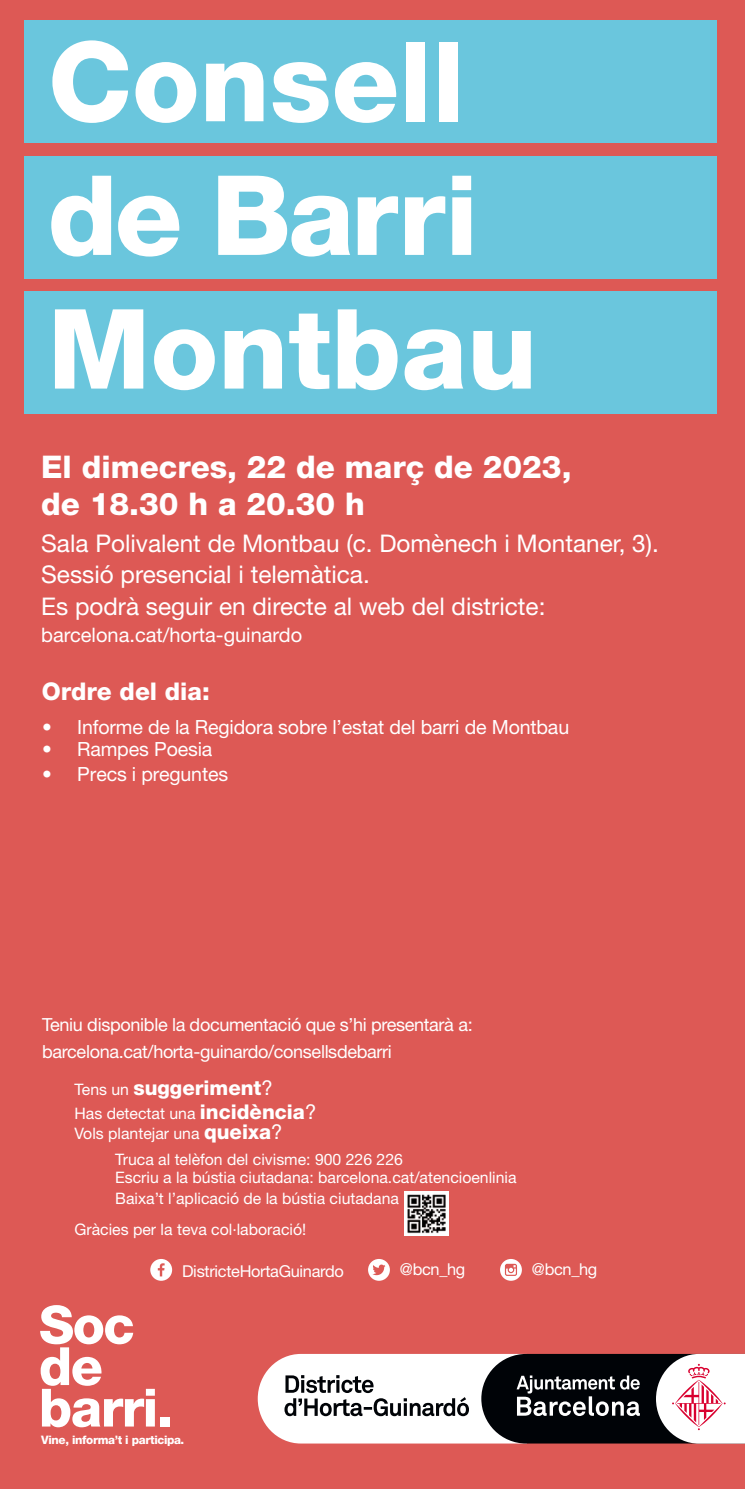
<style>
.page{position:relative;width:745px;height:1489px;background:#fff}
.page>*{position:absolute;margin:0;border:0;box-sizing:border-box;transform-origin:0 0}
.t1{font:800 110.88px/133.6px "Helvetica Neue LT Std";color:#fff}
.t2{font:800 52.75px/41.5px "Helvetica Neue LT Std";letter-spacing:-.03em;color:#fff}
.t3{font:800 31.25px/37.5px "Helvetica Neue LT Std";color:#fff}
.t4{font:24.38px/31.2px "Helvetica Neue LT Std";color:#fff}
.t5{font:800 24.38px "Helvetica Neue LT Std";color:#fff}
.t6{font:800 20.38px "Helvetica Neue LT Std";color:#fff}
.t7{font:20px "Helvetica Neue LT Std";color:#fff}
.t8{font:19.5px "Helvetica Neue LT Std";letter-spacing:-.01em;color:#fff}
.t9{font:18px/27.1px "Helvetica Neue LT Std";letter-spacing:-.02em;color:#fff}
.t10{font:16.38px "Helvetica Neue LT Std";letter-spacing:-.02em;color:#fff}
.t11{font:15.75px/20.4px "Helvetica Neue LT Std";color:#fff}
.t12{font:800 11.62px "Helvetica Neue LT Std";letter-spacing:-.03em;color:#fff}
.s1{font-weight:400;font-size:15.75px}
.s2{font-weight:400}
.s3{font-weight:800;font-size:20.38px}
.s4{font-size:20.38px}
</style>
<div class="page">
<div style="left:0;top:0;width:744px;height:1488px;background:#dd5955"></div>
<div style="left:24px;top:21px;width:692px;height:122px;background:#6ac6dd"></div>
<div style="left:24px;top:156px;width:692px;height:122px;background:#6ac6dd"></div>
<div style="left:24px;top:291px;width:692px;height:122px;background:#6ac6dd"></div>
<svg style="left:368px;top:1259px;width:21px;height:21px"></svg>
<svg style="left:150px;top:1259px;width:22px;height:21px"></svg>
<svg style="left:500px;top:1259px;width:21px;height:21px"></svg>
<img style="left:404px;top:1191px;width:44px;height:44px">
<svg style="left:257px;top:1353px;width:487px;height:90px;background:#a09a9c"></svg>
<h1 class="t1" style="left:48px;top:15px;width:490px">Consell de Barri<br>Montbau</h1>
<h3 class="t3" style="left:41px;top:447px;width:531px">El dimecres, 22 de març de 2023, de 18.30 h a 20.30 h</h3>
<h3 class="t4" style="left:41px;top:527px;width:618px">Sala Polivalent de Montbau (c. Domènech i Montaner, 3).<br>Sessió presencial i telemàtica.<br>Es podrà seguir en directe al web del districte:</h3>
<p class="t7" style="left:41px;top:623px;width:262px">barcelona.cat/horta-guinardo</p>
<h3 class="t5" style="left:42px;top:676px;width:169px">Ordre del dia:</h3>
<p class="t8" style="left:42px;top:715px;width:528px">• Informe de la Regidora sobre l’estat del barri de Montbau</p>
<p class="t8" style="left:42px;top:737px;width:172px">• Rampes Poesia</p>
<p class="t8" style="left:42px;top:762px;width:187px">• Precs i preguntes</p>
<p class="t9" style="left:42px;top:1010px;width:432px">Teniu disponible la documentació que s’hi presentarà a: barcelona.cat/horta-guinardo/consellsdebarri</p>
<p class="t6" style="left:74px;top:1075px;width:200px"><span class="s1">Tens un</span> suggeriment<span class="s2">?</span></p>
<p class="t11" style="left:74px;top:1102px;width:243px">Has detectat una <span class="s3">incidència</span><span class="s4">?<br></span>Vols plantejar una <span class="s3">queixa</span><span class="s4">?</span></p>
<p class="t11" style="left:115px;top:1150px;width:402px;line-height:18px">Truca al telèfon del civisme: 900 226 226<br>Escriu a la bústia ciutadana: barcelona.cat/atencioenlinia</p>
<p class="t11" style="left:74px;top:1181px;width:326px;line-height:31.6px;text-indent:41px">Baixa’t l’aplicació de la bústia ciutadana<br>Gràcies per la teva col·laboració!</p>
<h2 class="t2" style="left:39px;top:1303px;width:136px">Soc de barri.</h2>
<p class="t10" style="left:182px;top:1260px;width:163px">DistricteHortaGuinardo</p>
<p class="t10" style="left:399px;top:1259px;width:67px">@bcn_hg</p>
<p class="t10" style="left:531px;top:1258px;width:67px">@bcn_hg</p>
<p class="t12" style="left:41px;top:1432px;width:144px">Vine, informa’t i participa.</p>
</div>
